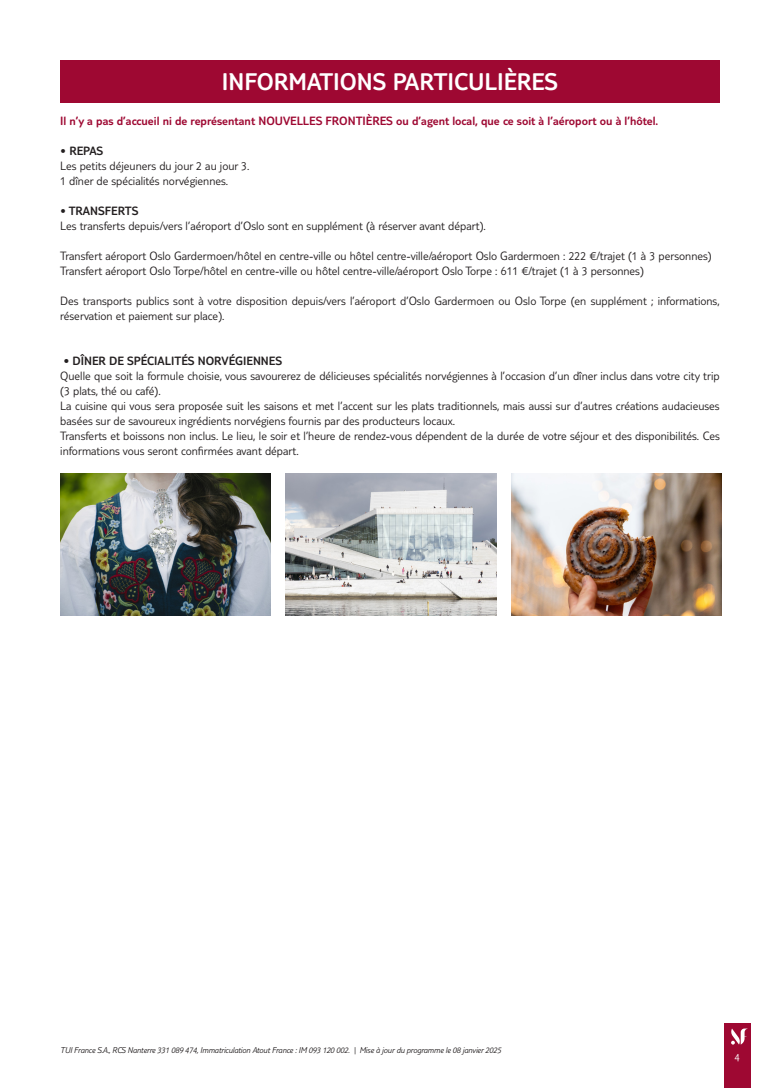
<style>
.page{position:relative;width:780px;height:1088px;background:#fff}
.page>*{position:absolute;margin:0;border:0;box-sizing:border-box;transform-origin:0 0}
.t1{font:300 25px "TUI Type";color:#fff}
.t2{font:300 12.5px/15px "TUI Type";color:#231f20}
.t3{font:300 12.5px "TUI Type";color:#9e0832}
.t4{font:300 12.5px "TUI Type";color:#231f20}
.t5{font:300 11.25px "TUI Type";color:#fff}
.t6{font:italic 300 8.75px "TUI Type";letter-spacing:-.02em;color:#231f20}
.s1{font-style:inherit}
</style>
<div class="page">
<div style="left:724px;top:1023px;width:26px;height:65px;background:#9e0832"></div>
<svg style="left:731px;top:1028px;width:17px;height:16px"></svg>
<div style="left:60px;top:60px;width:659px;height:43px;background:#9e0832"></div>
<img style="left:60px;top:474px;width:210px;height:142px">
<img style="left:286px;top:474px;width:210px;height:142px">
<img style="left:511px;top:474px;width:210px;height:142px">
<h1 class="t1" style="left:222px;top:67px;width:337px">INFORMATIONS PARTICULIÈRES</h1>
<p class="t3" style="left:60px;top:113px;width:599px">Il n’y a pas d’accueil ni de représentant NOUVELLES FRONTIÈRES ou d’agent local, que ce soit à l’aéroport ou à l’hôtel.</p>
<p class="t2" style="left:60px;top:143px;width:191px">• <span class="s1">REPAS<br></span>Les petits déjeuners du jour 2 au jour 3.<br>1 dîner de spécialités norvégiennes.</p>
<p class="t2" style="left:60px;top:203px;width:427px">• <span class="s1">TRANSFERTS<br></span>Les transferts depuis/vers l’aéroport d’Oslo sont en supplément (à réserver avant départ).</p>
<p class="t2" style="left:60px;top:248px;width:653px">Transfert aéroport Oslo Gardermoen/hôtel en centre-ville ou hôtel centre-ville/aéroport Oslo Gardermoen : 222 €/trajet (1 à 3 personnes)<br>Transfert aéroport Oslo Torpe/hôtel en centre-ville ou hôtel centre-ville/aéroport Oslo Torpe : 611 €/trajet (1 à 3 personnes)</p>
<p class="t2" style="left:60px;top:293px;width:661px">Des transports publics sont à votre disposition depuis/vers l’aéroport d’Oslo Gardermoen ou Oslo Torpe (en supplément ; informations, réservation et paiement sur place).</p>
<p class="t4" style="left:63px;top:353px;width:220px">• DÎNER DE SPÉCIALITÉS NORVÉGIENNES</p>
<p class="t2" style="left:60px;top:368px;width:661px">Quelle que soit la formule choisie, vous savourerez de délicieuses spécialités norvégiennes à l’occasion d’un dîner inclus dans votre city trip (3 plats, thé ou café).<br>La cuisine qui vous sera proposée suit les saisons et met l’accent sur les plats traditionnels, mais aussi sur d’autres créations audacieuses basées sur de savoureux ingrédients norvégiens fournis par des producteurs locaux.<br>Transferts et boissons non inclus. Le lieu, le soir et l’heure de rendez-vous dépendent de la durée de votre séjour et des disponibilités. Ces informations vous seront confirmées avant départ.</p>
<p class="t6" style="left:60px;top:1045px;width:442px">TUI France S.A., RCS Nanterre 331 089 474, Immatriculation Atout France : IM 093 120 002. | Mise à jour du programme le 08 janvier 2025</p>
<p class="t5" style="left:734px;top:1050px;width:7px">4</p>
</div>
